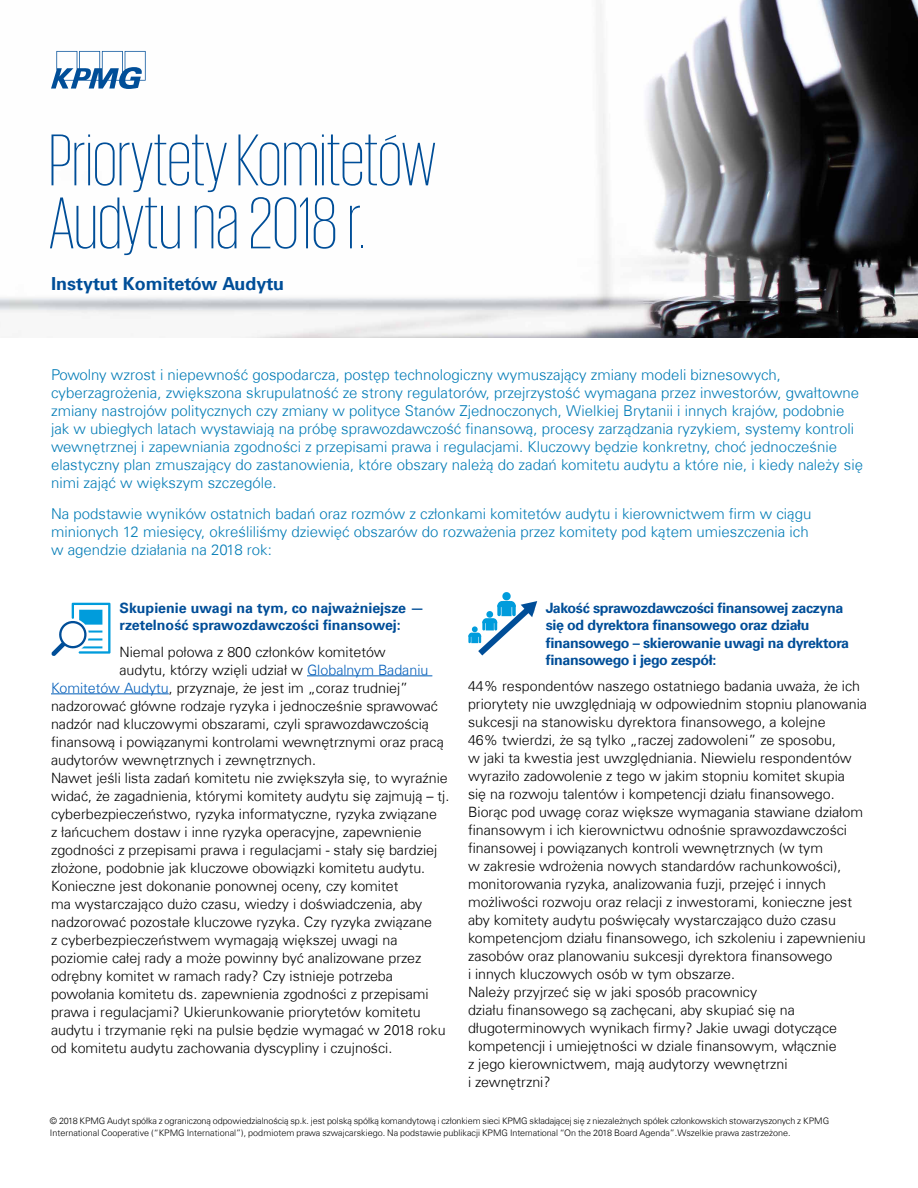
<style>
.page{position:relative;width:918px;height:1188px;background:#fff}
.page>*{position:absolute;margin:0;border:0;box-sizing:border-box;transform-origin:0 0}
.t1{font:200 75px/63px "KPMG App";color:#004e98}
.t2{font:700 18px "Universfor KPMG";color:#004e98}
.t3{font:300 15px/18px "Universfor KPMG";color:#007bb6}
.t4{font:300 14.25px/18px "Universfor KPMG";color:#000}
.t5{font:700 14.25px/17.2px "Universfor KPMG";letter-spacing:-.025em;color:#004e98}
.t6{font:700 14.25px/17.2px "Universfor KPMG";color:#004e98}
.t7{font:300 9px/12px "Universfor KPMG";letter-spacing:-.01em;color:#000}
.s1{color:#005db9}
</style>
<div class="page">
<img style="left:0;top:0;width:918px;height:338px">
<hr style="left:307px;top:675px;width:125px;height:1px;background:#005db9">
<hr style="left:51px;top:693px;width:118px;height:1px;background:#005db9">
<svg style="left:51px;top:51px;width:95px;height:38px"></svg>
<svg style="left:51px;top:603px;width:59px;height:53px"></svg>
<svg style="left:468px;top:592px;width:69px;height:64px"></svg>
<h1 class="t1" style="left:49px;top:127px;width:388px">Priorytety Komitetów<br>Audytu na 2018 r.</h1>
<p class="t2" style="left:51px;top:272px;width:235px">Instytut Komitetów Audytu</p>
<p class="t3" style="left:51px;top:365px;width:814px">Powolny wzrost i niepewność gospodarcza, postęp technologiczny wymuszający zmiany modeli biznesowych, cyberzagrożenia, zwiększona skrupulatność ze strony regulatorów, przejrzystość wymagana przez inwestorów, gwałtowne zmiany nastrojów politycznych czy zmiany w polityce Stanów Zjednoczonych, Wielkiej Brytanii i innych krajów, podobnie jak w ubiegłych latach wystawiają na próbę sprawozdawczość finansową, procesy zarządzania ryzykiem, systemy kontroli wewnętrznej i zapewniania zgodności z przepisami prawa i regulacjami. Kluczowy będzie konkretny, choć jednocześnie elastyczny plan zmuszający do zastanowienia, które obszary należą do zadań komitetu audytu a które nie, i kiedy należy się nimi zająć w większym szczególe.</p>
<p class="t3" style="left:51px;top:505px;width:762px">Na podstawie wyników ostatnich badań oraz rozmów z członkami komitetów audytu i kierownictwem firm w ciągu minionych 12 miesięcy, określiliśmy dziewięć obszarów do rozważenia przez komitety pod kątem umieszczenia ich w agendzie działania na 2018 rok:</p>
<p class="t6" style="left:119px;top:599px;width:306px">Skupienie uwagi na tym, co najważniejsze — rzetelność sprawozdawczości finansowej:</p>
<p class="t4" style="left:119px;top:643px;width:268px">Niemal połowa z 800 członków komitetów</p>
<p class="t4" style="left:119px;top:661px;width:310px">audytu, którzy wzięli udział w <span class="s1">Globalnym Badaniu</span></p>
<p class="t4" style="left:51px;top:679px;width:359px"><span class="s1">Komitetów Audytu</span>, przyznaje, że jest im „coraz trudniej”</p>
<p class="t4" style="left:51px;top:697px;width:389px">nadzorować główne rodzaje ryzyka i jednocześnie sprawować</p>
<p class="t4" style="left:51px;top:715px;width:380px">nadzór nad kluczowymi obszarami, czyli sprawozdawczością</p>
<p class="t4" style="left:51px;top:733px;width:394px">finansową i powiązanymi kontrolami wewnętrznymi oraz pracą</p>
<p class="t4" style="left:51px;top:751px;width:267px">audytorów wewnętrznych i zewnętrznych.</p>
<p class="t4" style="left:51px;top:769px;width:398px">Nawet jeśli lista zadań komitetu nie zwiększyła się, to wyraźnie</p>
<p class="t4" style="left:51px;top:787px;width:400px">widać, że zagadnienia, którymi komitety audytu się zajmują – tj.</p>
<p class="t4" style="left:51px;top:805px;width:388px">cyberbezpieczeństwo, ryzyka informatyczne, ryzyka związane</p>
<p class="t4" style="left:51px;top:823px;width:372px">z łańcuchem dostaw i inne ryzyka operacyjne, zapewnienie</p>
<p class="t4" style="left:51px;top:841px;width:388px">zgodności z przepisami prawa i regulacjami - stały się bardziej</p>
<p class="t4" style="left:51px;top:859px;width:376px">złożone, podobnie jak kluczowe obowiązki komitetu audytu.</p>
<p class="t4" style="left:51px;top:877px;width:349px">Konieczne jest dokonanie ponownej oceny, czy komitet</p>
<p class="t4" style="left:51px;top:895px;width:373px">ma wystarczająco dużo czasu, wiedzy i doświadczenia, aby</p>
<p class="t4" style="left:51px;top:913px;width:383px">nadzorować pozostałe kluczowe ryzyka. Czy ryzyka związane</p>
<p class="t4" style="left:51px;top:931px;width:348px">z cyberbezpieczeństwem wymagają większej uwagi na</p>
<p class="t4" style="left:51px;top:949px;width:372px">poziomie całej rady a może powinny być analizowane przez</p>
<p class="t4" style="left:51px;top:967px;width:343px">odrębny komitet w ramach rady? Czy istnieje potrzeba</p>
<p class="t4" style="left:51px;top:985px;width:379px">powołania komitetu ds. zapewnienia zgodności z przepisami</p>
<p class="t4" style="left:51px;top:1003px;width:371px">prawa i regulacjami? Ukierunkowanie priorytetów komitetu</p>
<p class="t4" style="left:51px;top:1021px;width:396px">audytu i trzymanie ręki na pulsie będzie wymagać w 2018 roku</p>
<p class="t4" style="left:51px;top:1039px;width:343px">od komitetu audytu zachowania dyscypliny i czujności.</p>
<p class="t5" style="left:546px;top:599px;width:305px">Jakość sprawozdawczości finansowej zaczyna się od dyrektora finansowego oraz działu finansowego – skierowanie uwagi na dyrektora finansowego i jego zespół:</p>
<p class="t4" style="left:468px;top:677px;width:400px">44% respondentów naszego ostatniego badania uważa, że ich priorytety nie uwzględniają w odpowiednim stopniu planowania sukcesji na stanowisku dyrektora finansowego, a kolejne<br>46% twierdzi, że są tylko „raczej zadowoleni” ze sposobu,<br>w jaki ta kwestia jest uwzględniania. Niewielu respondentów wyraziło zadowolenie z tego w jakim stopniu komitet skupia<br>się na rozwoju talentów i kompetencji działu finansowego.<br>Biorąc pod uwagę coraz większe wymagania stawiane działom finansowym i ich kierownictwu odnośnie sprawozdawczości finansowej i powiązanych kontroli wewnętrznych (w tym<br>w zakresie wdrożenia nowych standardów rachunkowości), monitorowania ryzyka, analizowania fuzji, przejęć i innych możliwości rozwoju oraz relacji z inwestorami, konieczne jest aby komitety audytu poświęcały wystarczająco dużo czasu kompetencjom działu finansowego, ich szkoleniu i zapewnieniu zasobów oraz planowaniu sukcesji dyrektora finansowego<br>i innych kluczowych osób w tym obszarze.<br>Należy przyjrzeć się w jaki sposób pracownicy<br>działu finansowego są zachęcani, aby skupiać się na długoterminowych wynikach firmy? Jakie uwagi dotyczące kompetencji i umiejętności w dziale finansowym, włącznie<br>z jego kierownictwem, mają audytorzy wewnętrzni<br>i zewnętrzni?</p>
<p class="t7" style="left:50px;top:1115px;width:781px">© 2018 KPMG Audyt spółka z ograniczoną odpowiedzialnością sp.k. jest polską spółką komandytową i członkiem sieci KPMG składającej się z niezależnych spółek członkowskich stowarzyszonych z KPMG<br>International Cooperative (“KPMG International”), podmiotem prawa szwajcarskiego. Na podstawie publikacji KPMG International “On the 2018 Board Agenda”.Wszelkie prawa zastrzeżone.</p>
</div>
